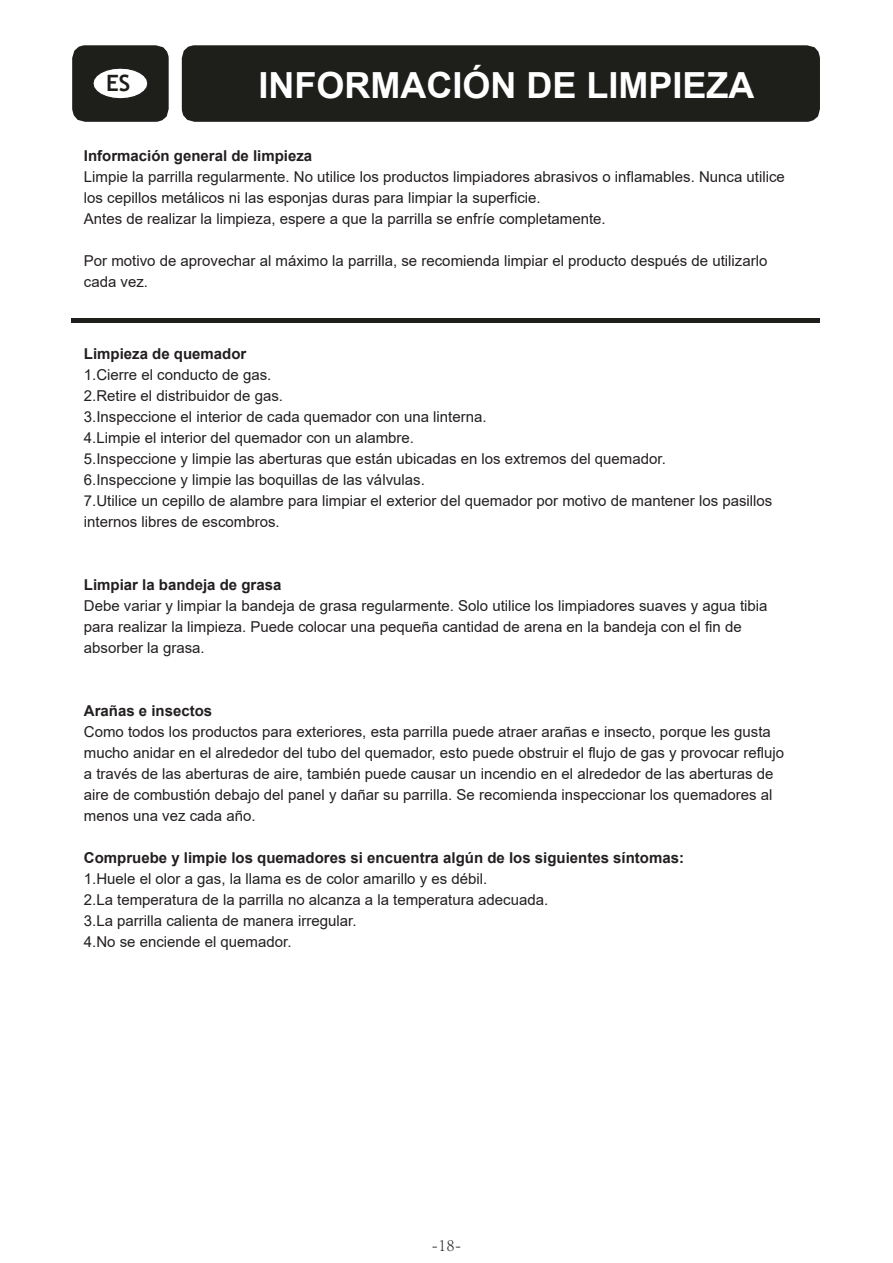
<style>
.page{position:relative;width:893px;height:1263px;background:#fff}
.page>*{position:absolute;margin:0;border:0;box-sizing:border-box;transform-origin:0 0}
.t1{font:700 36px "Arial";color:#fff}
.t2{font:700 22.5px "Trebuchet MS";color:#1e1e1b}
.t3{font:300 18px "Adobe Song Std";color:#231f20}
.t4{font:15px/21px "Arial";color:#231f20}
.t5{font:700 15px "Arial";color:#231f20}
</style>
<div class="page">
<div style="left:71px;top:318px;width:748px;height:5px;background:#1e1e1b"></div>
<svg style="left:72px;top:45px;width:97px;height:77px"></svg>
<div style="left:182px;top:45px;width:638px;height:77px;background:#1e1e1b"></div>
<h2 class="t2" style="left:106px;top:69px;width:26px">ES</h2>
<h1 class="t1" style="left:259px;top:60px;width:498px">INFORMACIÓN DE LIMPIEZA</h1>
<p class="t5" style="left:84px;top:145px;width:230px">Información general de limpieza</p>
<p class="t4" style="left:84px;top:166px;width:703px">Limpie la parrilla regularmente. No utilice los productos limpiadores abrasivos o inflamables. Nunca utilice los cepillos metálicos ni las esponjas duras para limpiar la superficie.<br>Antes de realizar la limpieza, espere a que la parrilla se enfríe completamente.</p>
<p class="t4" style="left:84px;top:250px;width:685px">Por motivo de aprovechar al máximo la parrilla, se recomienda limpiar el producto después de utilizarlo cada vez.</p>
<p class="t5" style="left:84px;top:343px;width:164px">Limpieza de quemador</p>
<p class="t4" style="left:84px;top:364px;width:690px">1.Cierre el conducto de gas.<br>2.Retire el distribuidor de gas.<br>3.Inspeccione el interior de cada quemador con una linterna.<br>4.Limpie el interior del quemador con un alambre.<br>5.Inspeccione y limpie las aberturas que están ubicadas en los extremos del quemador.<br>6.Inspeccione y limpie las boquillas de las válvulas.<br>7.Utilice un cepillo de alambre para limpiar el exterior del quemador por motivo de mantener los pasillos internos libres de escombros.</p>
<p class="t5" style="left:84px;top:574px;width:199px">Limpiar la bandeja de grasa</p>
<p class="t4" style="left:84px;top:595px;width:685px">Debe variar y limpiar la bandeja de grasa regularmente. Solo utilice los limpiadores suaves y agua tibia para realizar la limpieza. Puede colocar una pequeña cantidad de arena en la bandeja con el fin de absorber la grasa.</p>
<p class="t5" style="left:84px;top:700px;width:130px">Arañas e insectos</p>
<p class="t4" style="left:84px;top:721px;width:702px">Como todos los productos para exteriores, esta parrilla puede atraer arañas e insecto, porque les gusta mucho anidar en el alrededor del tubo del quemador, esto puede obstruir el flujo de gas y provocar reflujo a través de las aberturas de aire, también puede causar un incendio en el alrededor de las aberturas de aire de combustión debajo del panel y dañar su parrilla. Se recomienda inspeccionar los quemadores al menos una vez cada año.</p>
<p class="t5" style="left:84px;top:847px;width:602px">Compruebe y limpie los quemadores si encuentra algún de los siguientes síntomas:</p>
<p class="t4" style="left:84px;top:868px;width:466px">1.Huele el olor a gas, la llama es de color amarillo y es débil.<br>2.La temperatura de la parrilla no alcanza a la temperatura adecuada.<br>3.La parrilla calienta de manera irregular.<br>4.No se enciende el quemador.</p>
<p class="t3" style="left:431px;top:1235px;width:32px">-18-</p>
</div>
